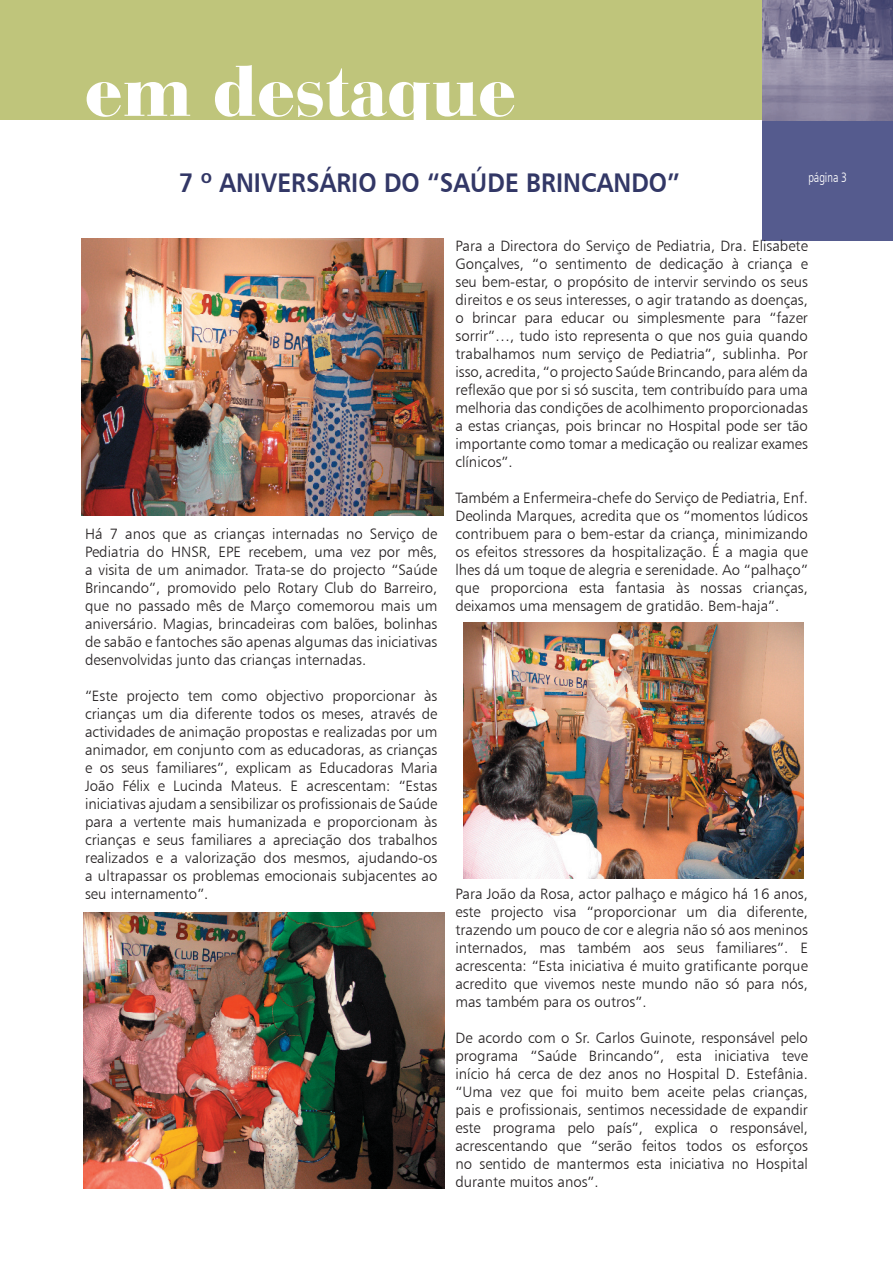
<style>
.page{position:relative;width:893px;height:1263px;background:#fff}
.page>*{position:absolute;margin:0;border:0;box-sizing:border-box;transform-origin:0 0}
.t1{font:900 75px "Bauer Bodoni BT";letter-spacing:.005em;color:#fff}
.t2{font:27px "Humanist 777 BT Bold B";letter-spacing:.005em;color:#323766;scale:.9 1}
.t3{font:15px/18px "Humanist 777 BT Light B";color:#231f20;text-align:justify}
.t4{font:13.5px "Frut";color:#fff;scale:.9 1}
</style>
<div class="page">
<div style="left:0;top:0;width:893px;height:120px;background:#bfc57b"></div>
<div style="left:762px;top:120px;width:131px;height:120px;background:#555b8e"></div>
<img style="left:82px;top:239px;width:361px;height:276px">
<img style="left:83px;top:912px;width:362px;height:276px">
<img style="left:463px;top:623px;width:341px;height:255px">
<img style="left:762px;top:0;width:131px;height:120px">
<h1 class="t1" style="left:85px;top:44px;width:432px">em destaque</h1>
<h2 class="t2" style="left:179px;top:166px;width:558px">7 º ANIVERSÁRIO DO “SAÚDE BRINCANDO”</h2>
<p class="t4" style="left:808px;top:170px;width:45px">página 3</p>
<p class="t3" style="left:85px;top:525px;width:354px">Há 7 anos que as crianças internadas no Serviço de Pediatria do HNSR, EPE recebem, uma vez por mês, a visita de um animador. Trata-se do projecto “Saúde Brincando”, promovido pelo Rotary Club do Barreiro, que no passado mês de Março comemorou mais um aniversário. Magias, brincadeiras com balões, bolinhas de sabão e fantoches são apenas algumas das iniciativas desenvolvidas junto das crianças internadas.</p>
<p class="t3" style="left:85px;top:687px;width:354px">“Este projecto tem como objectivo proporcionar às crianças um dia diferente todos os meses, através de actividades de animação propostas e realizadas por um animador, em conjunto com as educadoras, as crianças e os seus familiares”, explicam as Educadoras Maria João Félix e Lucinda Mateus. E acrescentam: “Estas iniciativas ajudam a sensibilizar os profissionais de Saúde para a vertente mais humanizada e proporcionam às crianças e seus familiares a apreciação dos trabalhos realizados e a valorização dos mesmos, ajudando-os a ultrapassar os problemas emocionais subjacentes ao seu internamento”.</p>
<p class="t3" style="left:455px;top:237px;width:354px">Para a Directora do Serviço de Pediatria, Dra. Elisabete Gonçalves, “o sentimento de dedicação à criança e seu bem-estar, o propósito de intervir servindo os seus direitos e os seus interesses, o agir tratando as doenças, o brincar para educar ou simplesmente para “fazer sorrir”…, tudo isto representa o que nos guia quando trabalhamos num serviço de Pediatria”, sublinha. Por isso, acredita, “o projecto Saúde Brincando, para além da reflexão que por si só suscita, tem contribuído para uma melhoria das condições de acolhimento proporcionadas a estas crianças, pois brincar no Hospital pode ser tão importante como tomar a medicação ou realizar exames clínicos”.</p>
<p class="t3" style="left:455px;top:489px;width:354px">Também a Enfermeira-chefe do Serviço de Pediatria, Enf.<br>Deolinda Marques, acredita que os “momentos lúdicos contribuem para o bem-estar da criança, minimizando os efeitos stressores da hospitalização. É a magia que lhes dá um toque de alegria e serenidade. Ao “palhaço” que proporciona esta fantasia às nossas crianças, deixamos uma mensagem de gratidão. Bem-haja”.</p>
<p class="t3" style="left:455px;top:885px;width:354px">Para João da Rosa, actor palhaço e mágico há 16 anos, este projecto visa “proporcionar um dia diferente, trazendo um pouco de cor e alegria não só aos meninos internados, mas também aos seus familiares”. E acrescenta: “Esta iniciativa é muito gratificante porque acredito que vivemos neste mundo não só para nós, mas também para os outros”.</p>
<p class="t3" style="left:455px;top:1029px;width:354px">De acordo com o Sr. Carlos Guinote, responsável pelo programa “Saúde Brincando”, esta iniciativa teve início há cerca de dez anos no Hospital D. Estefânia. “Uma vez que foi muito bem aceite pelas crianças, pais e profissionais, sentimos necessidade de expandir este programa pelo país”, explica o responsável, acrescentando que “serão feitos todos os esforços no sentido de mantermos esta iniciativa no Hospital durante muitos anos”.</p>
</div>
